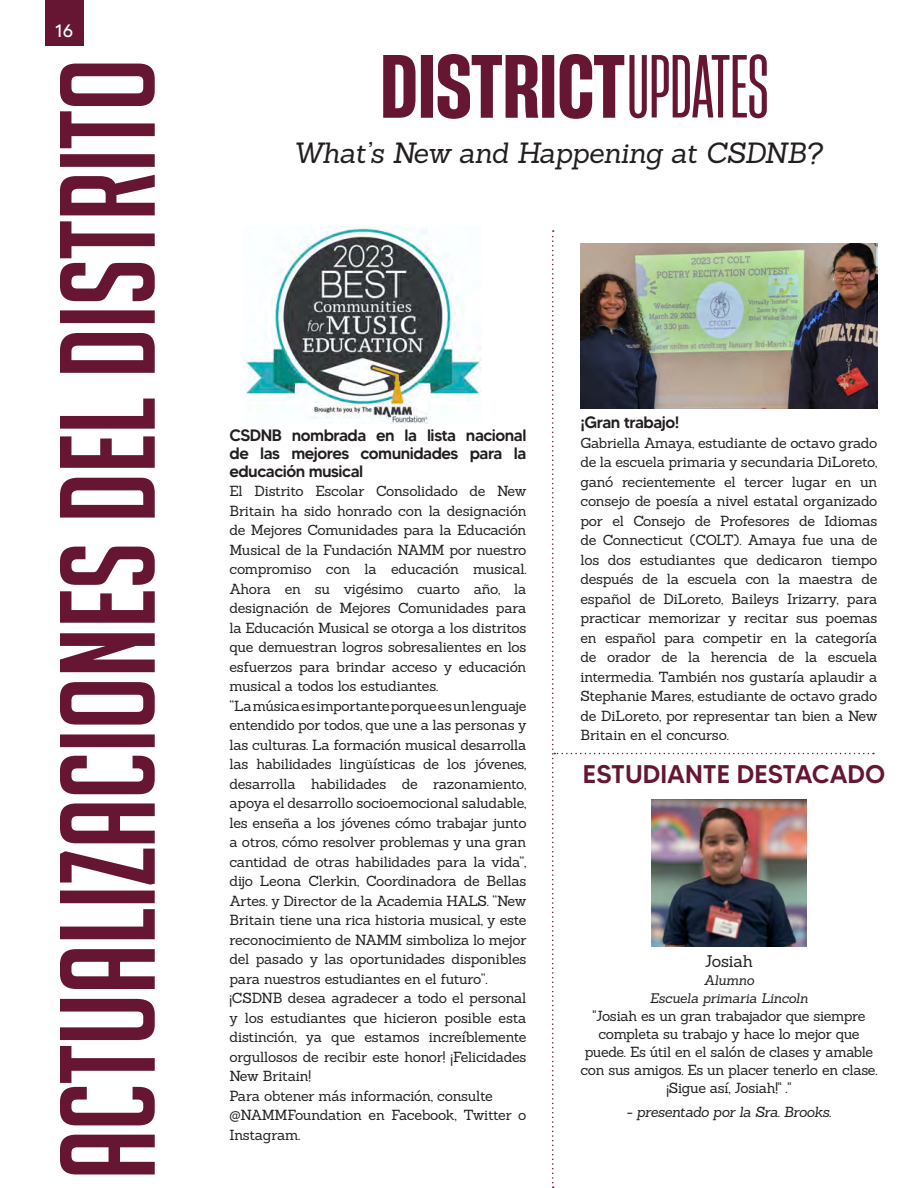
<style>
.page{position:relative;width:918px;height:1188px;background:#fff}
.page>*{position:absolute;margin:0;border:0;box-sizing:border-box;transform-origin:0 0}
.t1{font:italic 28.5px "Sanchez";letter-spacing:-.025em;color:#231f20}
.t2{font:500 25.5px "MADETOMMY";color:#661633}
.t3{font:18px "MADETOMMY";color:#fff}
.t4{font:500 16.5px/18px "MADETOMMY";letter-spacing:-.03em;color:#231f20;text-align:justify}
.t5{font:16.5px "Sanchez";letter-spacing:-.015em;color:#231f20}
.t6{font:14.25px/19.5px "Sanchez";letter-spacing:-.02em;color:#231f20;text-align:justify}
.t7{font:italic 14.25px "Sanchez";letter-spacing:-.025em;color:#231f20}
.t8{font:italic 13.5px "Sanchez";letter-spacing:-.015em;color:#231f20}
</style>
<div class="page">
<svg style="left:383px;top:54px;width:384px;height:65px"></svg>
<img style="left:243px;top:227px;width:238px;height:197px">
<svg style="left:552px;top:230px;width:322px;height:958px"></svg>
<div style="left:45px;top:0;width:38px;height:46px;background:#661633"></div>
<svg style="left:60px;top:64px;width:95px;height:1110px"></svg>
<p class="t3" style="left:55px;top:20px;width:19px">16</p>
<p class="t1" style="left:293px;top:134px;width:531px">What’s New and Happening at CSDNB?</p>
<p class="t4" style="left:230px;top:426px;width:299px">CSDNB nombrada en la lista nacional de las mejores comunidades para la educación musical</p>
<p class="t6" style="left:230px;top:481px;width:299px">El Distrito Escolar Consolidado de New Britain ha sido honrado con la designación de Mejores Comunidades para la Educación Musical de la Fundación NAMM por nuestro compromiso con la educación musical.<br>Ahora en su vigésimo cuarto año, la designación de Mejores Comunidades para la Educación Musical se otorga a los distritos que demuestran logros sobresalientes en los esfuerzos para brindar acceso y educación musical a todos los estudiantes.</p>
<p class="t6" style="left:230px;top:696px;width:299px">“La música es importante porque es un lenguaje entendido por todos, que une a las personas y las culturas. La formación musical desarrolla las habilidades lingüísticas de los jóvenes, desarrolla habilidades de razonamiento, apoya el desarrollo socioemocional saludable, les enseña a los jóvenes cómo trabajar junto a otros, cómo resolver problemas y una gran cantidad de otras habilidades para la vida”, dijo Leona Clerkin, Coordinadora de Bellas Artes. y Director de la Academia HALS. “New Britain tiene una rica historia musical, y este reconocimiento de NAMM simboliza lo mejor del pasado y las oportunidades disponibles para nuestros estudiantes en el futuro”.</p>
<p class="t6" style="left:230px;top:988px;width:299px">¡CSDNB desea agradecer a todo el personal y los estudiantes que hicieron posible esta distinción, ya que estamos increíblemente orgullosos de recibir este honor! ¡Felicidades New Britain!</p>
<p class="t6" style="left:230px;top:1086px;width:265px">Para obtener más información, consulte</p>
<p class="t6" style="left:230px;top:1105px;width:299px">@NAMMFoundation en Facebook, Twitter o<br>Instagram.</p>
<p class="t4" style="left:580px;top:414px;width:100px">¡Gran trabajo!</p>
<p class="t6" style="left:580px;top:433px;width:299px">Gabriella Amaya, estudiante de octavo grado de la escuela primaria y secundaria DiLoreto, ganó recientemente el tercer lugar en un consejo de poesía a nivel estatal organizado por el Consejo de Profesores de Idiomas de Connecticut (COLT). Amaya fue una de los dos estudiantes que dedicaron tiempo después de la escuela con la maestra de español de DiLoreto, Baileys Irizarry, para practicar memorizar y recitar sus poemas en español para competir en la categoría de orador de la herencia de la escuela intermedia. También nos gustaría aplaudir a Stephanie Mares, estudiante de octavo grado de DiLoreto, por representar tan bien a New Britain en el concurso.</p>
<p class="t2" style="left:583px;top:758px;width:304px">ESTUDIANTE DESTACADO</p>
<p class="t5" style="left:705px;top:950px;width:50px">Josiah</p>
<p class="t8" style="left:704px;top:971px;width:52px">Alumno</p>
<p class="t8" style="left:650px;top:989px;width:160px">Escuela primaria Lincoln</p>
<p class="t6" style="left:580px;top:1006px;width:299px;line-height:18px;text-align:center">"Josiah es un gran trabajador que siempre completa su trabajo y hace lo mejor que puede. Es útil en el salón de clases y amable con sus amigos. Es un placer tenerlo en clase. ¡Sigue así, Josiah!" ."</p>
<p class="t7" style="left:627px;top:1102px;width:206px">- presentado por la Sra. Brooks.</p>
</div>
